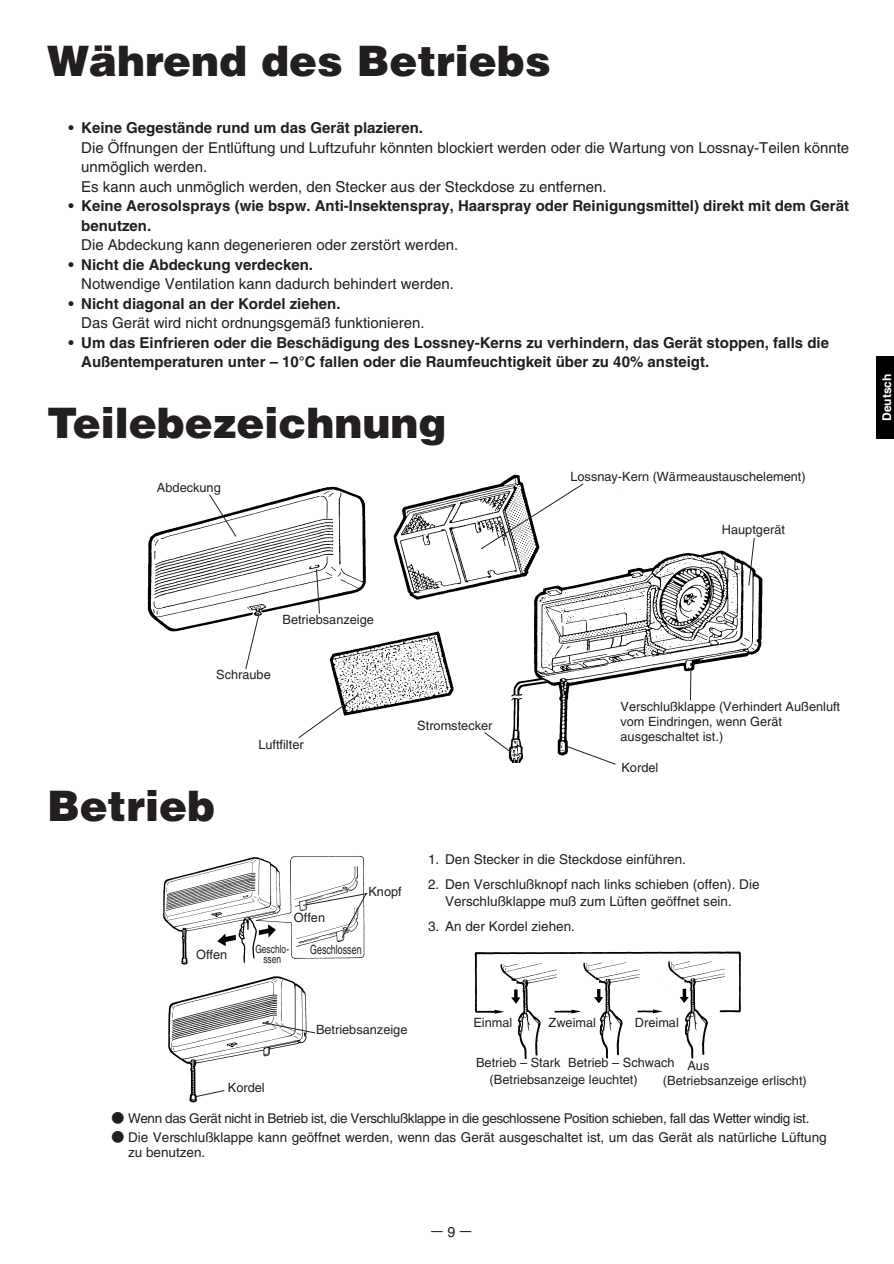
<style>
.page{position:relative;width:894px;height:1264px;background:#fff}
.page>*{position:absolute;margin:0;border:0;box-sizing:border-box;transform-origin:0 0}
.t1{font:900 42px "Helvetica";color:#231f20}
.t2{font:700 15px/19.5px "Helvetica";color:#231f20}
.t3{font:15px/19.5px "Helvetica";color:#231f20}
.t4{font:500 14.25px "Gothic BBB";color:#231f20}
.t5{font:13.5px/16.5px "Helvetica";color:#231f20}
.t6{font:13.5px "Helvetica";letter-spacing:-.03em;color:#231f20}
.t7{font:12.75px/15px "Helvetica";color:#231f20}
.t8{font:12.75px "Helvetica";color:#231f20;scale:.7 1}
.t9{font:700 12px "Helvetica";color:#fff}
.t10{font:11.25px/10.5px "Helvetica";color:#231f20;text-align:center;scale:.75 1}
.s1{font-family:"Jun 101";font-weight:300}
.s2{font-family:"Helvetica";font-weight:400}
</style>
<div class="page">
<svg style="left:147px;top:356px;width:747px;height:747px"></svg>
<h1 class="t1" style="left:47px;top:46px;width:505px">Während des Betriebs</h1>
<p class="t2" style="left:69px;top:120px;width:356px">• Keine Gegestände rund um das Gerät plazieren.</p>
<p class="t3" style="left:81px;top:139px;width:769px">Die Öffnungen der Entlüftung und Luftzufuhr könnten blockiert werden oder die Wartung von Lossnay-Teilen könnte unmöglich werden.<br>Es kann auch unmöglich werden, den Stecker aus der Steckdose zu entfernen.</p>
<p class="t2" style="left:81px;top:198px;width:769px;text-indent:-13px">• Keine Aerosolsprays (wie bspw. Anti-Insektenspray, Haarspray oder Reinigungsmittel) direkt mit dem Gerät benutzen.</p>
<p class="t3" style="left:81px;top:237px;width:378px">Die Abdeckung kann degenerieren oder zerstört werden.</p>
<p class="t2" style="left:69px;top:256px;width:246px">• Nicht die Abdeckung verdecken.</p>
<p class="t3" style="left:81px;top:276px;width:374px">Notwendige Ventilation kann dadurch behindert werden.</p>
<p class="t2" style="left:69px;top:295px;width:273px">• Nicht diagonal an der Kordel ziehen.</p>
<p class="t3" style="left:81px;top:315px;width:345px">Das Gerät wird nicht ordnungsgemäß funktionieren.</p>
<p class="t2" style="left:81px;top:334px;width:749px;text-indent:-13px">• Um das Einfrieren oder die Beschädigung des Lossney-Kerns zu verhindern, das Gerät stoppen, falls die<br>Außentemperaturen unter – 10°C fallen oder die Raumfeuchtigkeit über zu 40% ansteigt.</p>
<h1 class="t1" style="left:47px;top:407px;width:401px">Teilebezeichnung</h1>
<p class="t7" style="left:157px;top:481px;width:65px">Abdeckung</p>
<p class="t7" style="left:282px;top:613px;width:93px">Betriebsanzeige</p>
<p class="t7" style="left:216px;top:668px;width:56px">Schraube</p>
<h1 class="t1" style="left:47px;top:790px;width:169px">Betrieb</h1>
<p class="t7" style="left:258px;top:737px;width:47px">Luftfilter</p>
<p class="t7" style="left:417px;top:719px;width:77px">Stromstecker</p>
<p class="t7" style="left:570px;top:469px;width:237px">Lossnay-Kern (Wärmeaustauschelement)</p>
<p class="t7" style="left:722px;top:523px;width:65px">Hauptgerät</p>
<p class="t7" style="left:620px;top:700px;width:221px">Verschlußklappe (Verhindert Außenluft vom Eindringen, wenn Gerät ausgeschaltet ist.)</p>
<p class="t7" style="left:621px;top:760px;width:38px">Kordel</p>
<p class="t7" style="left:294px;top:911px;width:33px">Offen</p>
<p class="t8" style="left:310px;top:944px;width:75px">Geschlossen</p>
<p class="t7" style="left:196px;top:947px;width:33px">Offen</p>
<p class="t10" style="left:255px;top:944px;width:47px">Geschlo&shy;ssen</p>
<p class="t7" style="left:368px;top:885px;width:35px">Knopf</p>
<p class="t7" style="left:228px;top:1081px;width:38px">Kordel</p>
<p class="t7" style="left:316px;top:1023px;width:93px">Betriebsanzeige</p>
<p class="t5" style="left:428px;top:852px;width:259px">1. Den Stecker in die Steckdose einführen.</p>
<p class="t5" style="left:445px;top:877px;width:316px;text-indent:-17px">2. Den Verschlußknopf nach links schieben (offen). Die<br>Verschlußklappe muß zum Lüften geöffnet sein.</p>
<p class="t5" style="left:428px;top:918px;width:148px">3. An der Kordel ziehen.</p>
<p class="t7" style="left:473px;top:1015px;width:40px">Einmal</p>
<p class="t7" style="left:489px;top:1054px;width:150px;line-height:17.7px;text-indent:-13px">Betrieb – Stark (Betriebsanzeige leuchtet)</p>
<p class="t7" style="left:548px;top:1015px;width:49px">Zweimal</p>
<p class="t7" style="left:568px;top:1056px;width:108px">Betrieb – Schwach</p>
<p class="t7" style="left:635px;top:1015px;width:45px">Dreimal</p>
<p class="t7" style="left:663px;top:1059px;width:145px;text-indent:24px">Aus (Betriebsanzeige erlischt)</p>
<p class="t6" style="left:111px;top:1112px;width:700px"><span class="s1">●</span> Wenn das Gerät nicht in Betrieb ist, die Verschlußklappe in die geschlossene Position schieben, fall das Wetter windig ist.</p>
<p class="t5" style="left:128px;top:1130px;width:700px;line-height:15px;text-indent:-17px"><span class="s1">●</span> Die Verschlußklappe kann geöffnet werden, wenn das Gerät ausgeschaltet ist, um das Gerät als natürliche Lüftung zu benutzen.</p>
<p class="t4" style="left:430px;top:1226px;width:44px">－<span class="s2">9</span>－</p>
<p class="t9" style="left:882px;top:421px;width:49px;rotate:-90deg">Deutsch</p>
</div>
